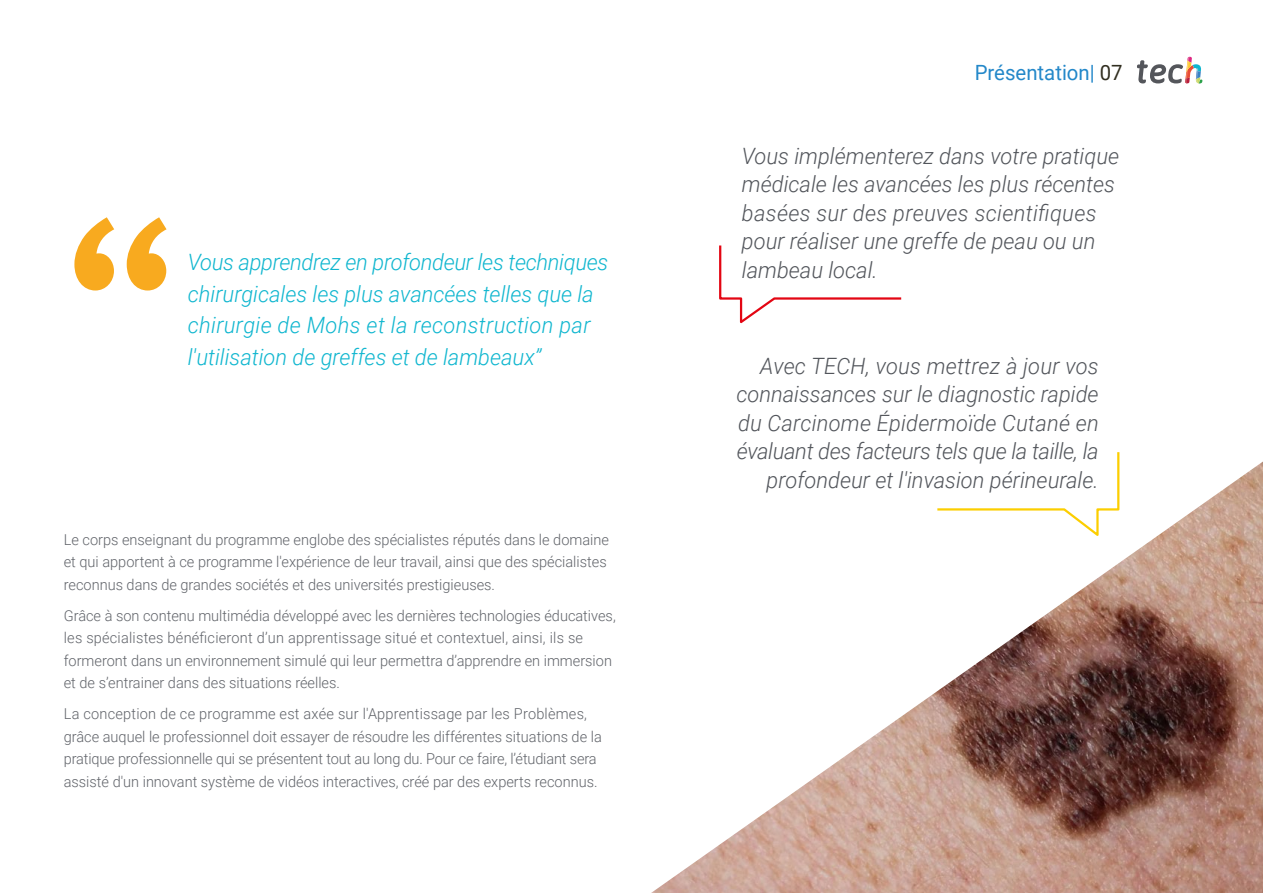
<style>
.page{position:relative;width:1263px;height:893px;background:#fff}
.page>*{position:absolute;margin:0;border:0;box-sizing:border-box;transform-origin:0 0}
.t1{font:italic 300 22.5px/28.5px "Roboto";color:#52555b;text-align:right}
.t2{font:italic 300 22.5px/31.5px "Roboto";color:#0fb6cf}
.t3{font:21px "Roboto";color:#2488c9}
.t4{font:300 15px/22.5px "Roboto";color:#61646a}
.s1{color:#2287c9}
.s2{color:#312e20}
</style>
<div class="page">
<svg style="left:74px;top:217px;width:93px;height:73px"></svg>
<img style="left:651px;top:461px;width:612px;height:432px">
<svg style="left:719px;top:245px;width:183px;height:79px"></svg>
<svg style="left:1137px;top:57px;width:65px;height:27px"></svg>
<h1 class="t2" style="left:188px;top:246px;width:422px">Vous apprendrez en profondeur les techniques chirurgicales les plus avancées telles que la chirurgie de Mohs et la reconstruction par l'utilisation de greffes et de lambeaux’’</h1>
<p class="t4" style="left:64px;top:527px;width:547px">Le corps enseignant du programme englobe des spécialistes réputés dans le domaine et qui apportent à ce programme l'expérience de leur travail, ainsi que des spécialistes reconnus dans de grandes sociétés et des universités prestigieuses.</p>
<p class="t4" style="left:64px;top:603px;width:553px">Grâce à son contenu multimédia développé avec les dernières technologies éducatives, les spécialistes bénéficieront d’un apprentissage situé et contextuel, ainsi, ils se formeront dans un environnement simulé qui leur permettra d’apprendre en immersion et de s’entrainer dans des situations réelles.</p>
<p class="t4" style="left:64px;top:702px;width:540px">La conception de ce programme est axée sur l'Apprentissage par les Problèmes, grâce auquel le professionnel doit essayer de résoudre les différentes situations de la pratique professionnelle qui se présentent tout au long du. Pour ce faire, l’étudiant sera assisté d'un innovant système de vidéos interactives, créé par des experts reconnus.</p>
<h2 class="t3" style="left:975px;top:57px;width:150px">Présentati<span class="s1">on|</span> <span class="s2">07</span></h2>
<h1 class="t1" style="left:742px;top:141px;width:379px;text-align:left">Vous implémenterez dans votre pratique médicale les avancées les plus récentes basées sur des preuves scientifiques pour réaliser une greffe de peau ou un lambeau local.</h1>
<h1 class="t1" style="left:736px;top:351px;width:364px">Avec TECH, vous mettrez à jour vos connaissances sur le diagnostic rapide du Carcinome Épidermoïde Cutané en évaluant des facteurs tels que la taille, la profondeur et l'invasion périneurale.</h1>
</div>
